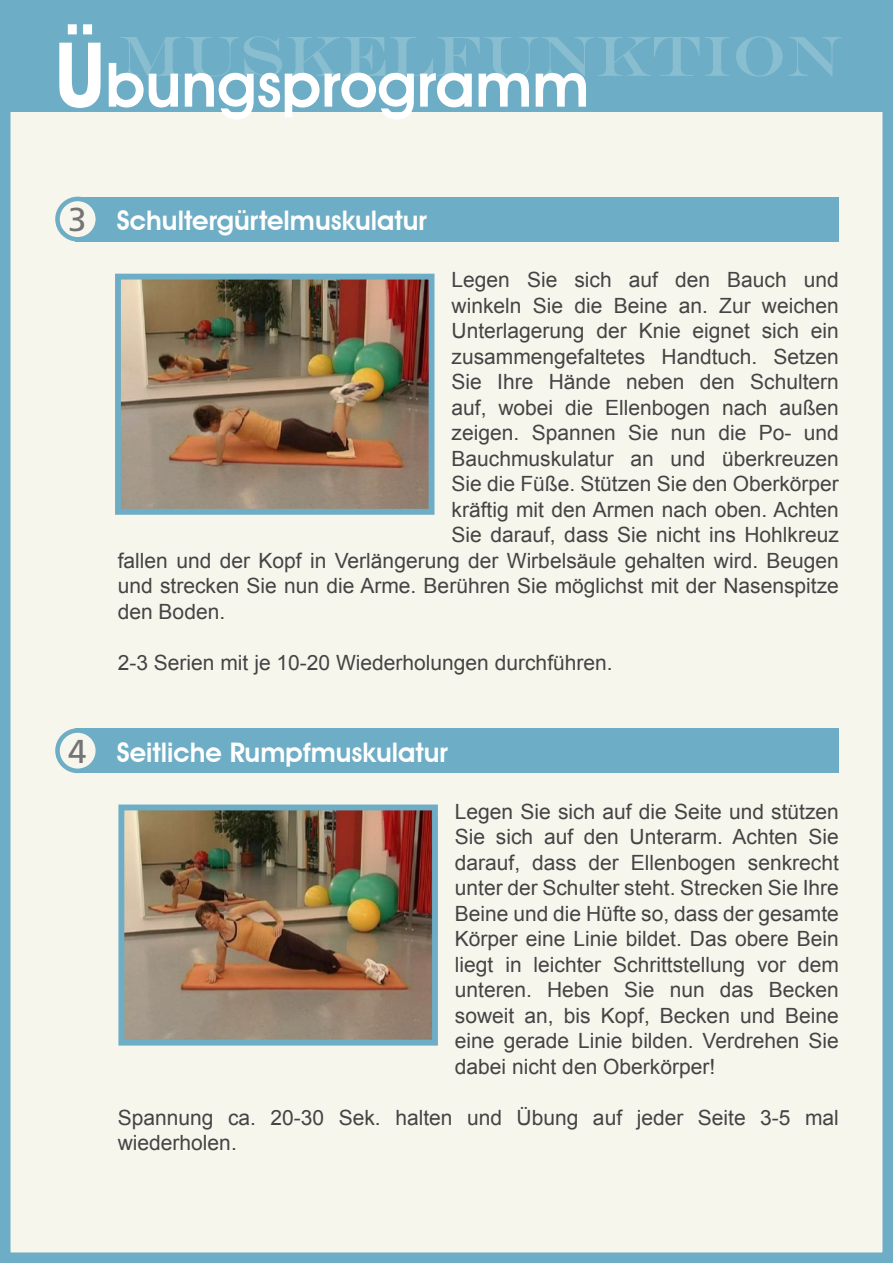
<style>
.page{position:relative;width:893px;height:1263px;background:#fff}
.page>*{position:absolute;margin:0;border:0;box-sizing:border-box;transform-origin:0 0}
.t1{font:600 61.5px "Avant Garde IT Cby BT";color:#fff}
.t2{font:57px "Engravers";color:#fff}
.t3{font:600 27px "Avant Garde IT Cby BT";color:#fff}
.t4{font:21px/25.5px "Arial";color:#444;text-align:justify}
.s1{font-size:90px}
.s2{font-family:"Frutiger";font-weight:400;font-size:33px;color:#747474}
</style>
<div class="page">
<div style="left:5px;top:5px;width:883px;height:1253px;background:#f7f6ed"></div>
<div style="left:0;top:0;width:893px;height:1263px;border:10px solid #6dadc5"></div>
<div style="left:1px;top:1px;width:891px;height:110px;background:#6dadc5"></div>
<div style="left:0;top:0;width:893px;height:112px;border:2px solid #6dadc5"></div>
<div style="left:76px;top:197px;width:763px;height:44px;background:#6dadc5"></div>
<div style="left:57px;top:199px;width:41px;height:40px;background:#f7f6ed;border-radius:50%"></div>
<div style="left:55px;top:197px;width:45px;height:45px;border:5px solid #6dadc5;border-radius:50%"></div>
<img style="left:122px;top:281px;width:305px;height:227px">
<div style="left:115px;top:274px;width:319px;height:241px;border:6px solid #6dadc5"></div>
<div style="left:76px;top:728px;width:763px;height:45px;background:#6dadc5"></div>
<div style="left:57px;top:730px;width:41px;height:41px;background:#f7f6ed;border-radius:50%"></div>
<div style="left:55px;top:728px;width:45px;height:45px;border:5px solid #6dadc5;border-radius:50%"></div>
<img style="left:125px;top:811px;width:306px;height:227px">
<div style="left:118px;top:804px;width:320px;height:241px;border:6px solid #6dadc5"></div>
<h1 class="t1" style="left:54px;top:48px;width:537px"><span class="s1">Ü</span>bungsprogramm</h1>
<h2 class="t2" style="left:119px;top:23px;width:725px">MUSKELFUNKTION</h2>
<p class="t3" style="left:68px;top:204px;width:360px"><span class="s2">3</span> Schultergürtelmuskulatur</p>
<p class="t4" style="left:451px;top:268px;width:389px">Legen Sie sich auf den Bauch und</p>
<p class="t4" style="left:451px;top:293px;width:389px">winkeln Sie die Beine an. Zur weichen</p>
<p class="t4" style="left:451px;top:319px;width:389px">Unterlagerung der Knie eignet sich ein</p>
<p class="t4" style="left:451px;top:344px;width:389px">zusammengefaltetes Handtuch. Setzen</p>
<p class="t4" style="left:451px;top:369px;width:389px">Sie Ihre Hände neben den Schultern</p>
<p class="t4" style="left:451px;top:395px;width:389px">auf, wobei die Ellenbogen nach außen</p>
<p class="t4" style="left:451px;top:420px;width:389px">zeigen. Spannen Sie nun die Po- und</p>
<p class="t4" style="left:451px;top:446px;width:389px">Bauchmuskulatur an und überkreuzen</p>
<p class="t4" style="left:451px;top:471px;width:389px">Sie die Füße. Stützen Sie den Oberkörper</p>
<p class="t4" style="left:451px;top:497px;width:389px">kräftig mit den Armen nach oben. Achten</p>
<p class="t4" style="left:451px;top:522px;width:389px">Sie darauf, dass Sie nicht ins Hohlkreuz</p>
<p class="t4" style="left:118px;top:548px;width:723px">fallen und der Kopf in Verlängerung der Wirbelsäule gehalten wird. Beugen</p>
<p class="t4" style="left:118px;top:573px;width:723px">und strecken Sie nun die Arme. Berühren Sie möglichst mit der Nasenspitze</p>
<p class="t4" style="left:118px;top:599px;width:109px">den Boden.</p>
<p class="t4" style="left:118px;top:650px;width:496px">2-3 Serien mit je 10-20 Wiederholungen durchführen.</p>
<p class="t3" style="left:68px;top:736px;width:381px"><span class="s2">4</span> Seitliche Rumpfmuskulatur</p>
<p class="t4" style="left:455px;top:799px;width:386px">Legen Sie sich auf die Seite und stützen Sie sich auf den Unterarm. Achten Sie darauf, dass der Ellenbogen senkrecht unter der Schulter steht. Strecken Sie Ihre Beine und die Hüfte so, dass der gesamte Körper eine Linie bildet. Das obere Bein liegt in leichter Schrittstellung vor dem unteren. Heben Sie nun das Becken soweit an, bis Kopf, Becken und Beine eine gerade Linie bilden. Verdrehen Sie dabei nicht den Oberkörper!</p>
<p class="t4" style="left:118px;top:1105px;width:723px">Spannung ca. 20-30 Sek. halten und Übung auf jeder Seite 3-5 mal wiederholen.</p>
</div>
